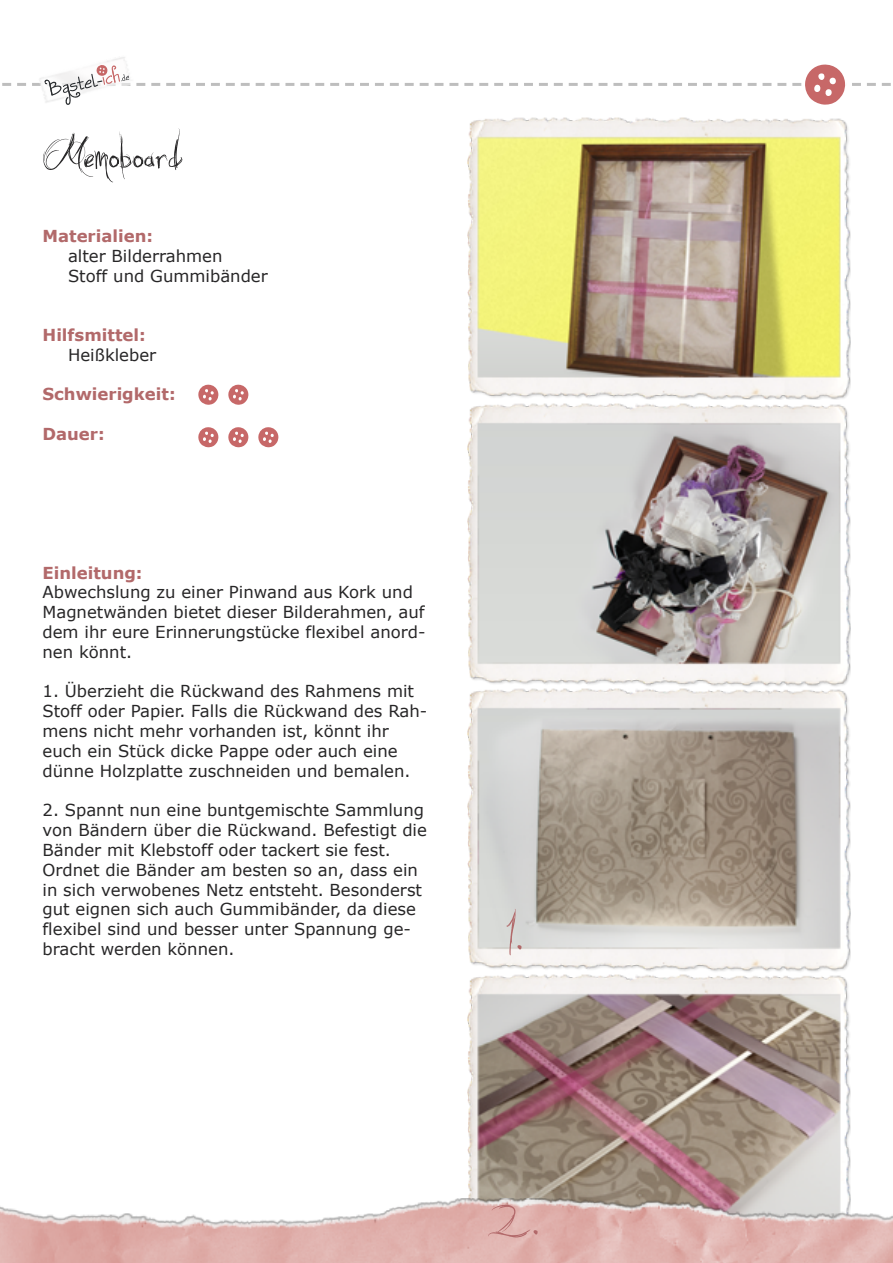
<style>
.page{position:relative;width:893px;height:1263px;background:#fff}
.page>*{position:absolute;margin:0;border:0;box-sizing:border-box;transform-origin:0 0}
.t1{font:52.5px "Dunno";color:#272627}
.t2{font:52.5px "Dunno";color:#b2696a}
.t3{font:16.5px/19.8px "Verdana";color:#272627}
.t4{font:700 16.5px "Verdana";color:#b2696a}
</style>
<div class="page">
<img style="left:468px;top:403px;width:382px;height:278px">
<img style="left:468px;top:981px;width:382px;height:217px">
<img style="left:468px;top:681px;width:382px;height:300px">
<img style="left:468px;top:117px;width:382px;height:283px">
<img style="left:0;top:1198px;width:893px;height:65px">
<svg style="left:2px;top:57px;width:889px;height:48px"></svg>
<svg style="left:198px;top:384px;width:20px;height:21px"></svg>
<svg style="left:198px;top:427px;width:20px;height:20px"></svg>
<svg style="left:228px;top:427px;width:20px;height:20px"></svg>
<svg style="left:258px;top:427px;width:20px;height:20px"></svg>
<svg style="left:228px;top:384px;width:20px;height:21px"></svg>
<h1 class="t1" style="left:43px;top:124px;width:141px">Memoboard</h1>
<p class="t4" style="left:43px;top:225px;width:112px">Materialien:</p>
<p class="t3" style="left:68px;top:245px;width:201px">alter Bilderrahmen<br>Stoff und Gummibänder</p>
<p class="t4" style="left:43px;top:324px;width:105px">Hilfsmittel:</p>
<p class="t3" style="left:68px;top:344px;width:90px">Heißkleber</p>
<p class="t4" style="left:43px;top:384px;width:135px">Schwierigkeit:</p>
<p class="t4" style="left:43px;top:423px;width:64px">Dauer:</p>
<p class="t4" style="left:43px;top:562px;width:102px">Einleitung:</p>
<p class="t3" style="left:43px;top:582px;width:385px">Abwechslung zu einer Pinwand aus Kork und Magnetwänden bietet dieser Bilderahmen, auf dem ihr eure Erinnerungstücke flexibel anord&shy;nen könnt.</p>
<p class="t3" style="left:43px;top:681px;width:386px">1. Überzieht die Rückwand des Rahmens mit Stoff oder Papier. Falls die Rückwand des Rah&shy;mens nicht mehr vorhanden ist, könnt ihr euch ein Stück dicke Pappe oder auch eine dünne Holzplatte zuschneiden und bemalen.</p>
<p class="t3" style="left:43px;top:800px;width:386px">2. Spannt nun eine buntgemischte Sammlung von Bändern über die Rückwand. Befestigt die Bänder mit Klebstoff oder tackert sie fest.<br>Ordnet die Bänder am besten so an, dass ein in sich verwobenes Netz entsteht. Besonderst gut eignen sich auch Gummibänder, da diese flexibel sind und besser unter Spannung ge&shy;bracht werden können.</p>
<h1 class="t2" style="left:505px;top:905px;width:18px">1.</h1>
<h1 class="t2" style="left:487px;top:1190px;width:52px">2.</h1>
</div>
